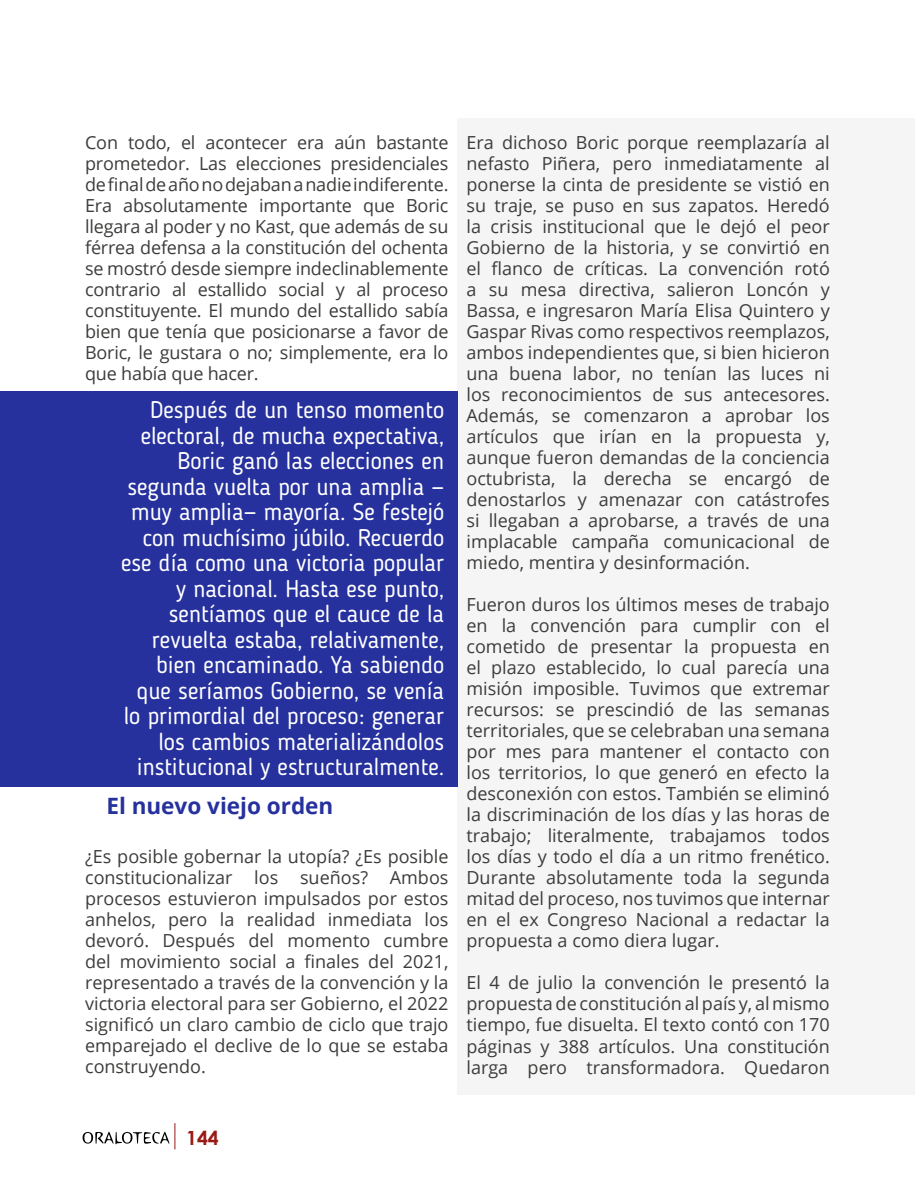
<style>
.page{position:relative;width:915px;height:1191px;background:#fff}
.page>*{position:absolute;margin:0;border:0;box-sizing:border-box;transform-origin:0 0}
.t1{font:24px/25.5px "Blogger Sans";color:#fff;text-align:right}
.t2{font:700 22.5px "Open Sans";color:#26319d}
.t3{font:700 19.5px "Century Gothic";color:#991915}
.t4{font:18px/21px "Open Sans";color:#3c3c3b;text-align:justify}
</style>
<div class="page">
<svg style="left:82px;top:1123px;width:93px;height:26px"></svg>
<div style="left:457px;top:118px;width:457px;height:976px;background:#f5f5f5"></div>
<div style="left:0;top:391px;width:457px;height:396px;background:#26319d"></div>
<p class="t4" style="left:85px;top:131px;width:365px">Con todo, el acontecer era aún bastante prometedor. Las elecciones presidenciales de final de año no dejaban a nadie indiferente.<br>Era absolutamente importante que Boric llegara al poder y no Kast, que además de su férrea defensa a la constitución del ochenta se mostró desde siempre indeclinablemente contrario al estallido social y al proceso constituyente. El mundo del estallido sabía bien que tenía que posicionarse a favor de Boric, le gustara o no; simplemente, era lo que había que hacer.</p>
<p class="t1" style="left:121px;top:397px;width:324px">Después de un tenso momento electoral, de mucha expectativa,<br>Boric ganó las elecciones en segunda vuelta por una amplia — muy amplia— mayoría. Se festejó con muchísimo júbilo. Recuerdo ese día como una victoria popular y nacional. Hasta ese punto, sentíamos que el cauce de la revuelta estaba, relativamente, bien encaminado. Ya sabiendo que seríamos Gobierno, se venía lo primordial del proceso: generar los cambios materializándolos institucional y estructuralmente.</p>
<p class="t2" style="left:106px;top:789px;width:228px">El nuevo viejo orden</p>
<p class="t4" style="left:85px;top:845px;width:365px">¿Es posible gobernar la utopía? ¿Es posible constitucionalizar los sueños? Ambos procesos estuvieron impulsados por estos anhelos, pero la realidad inmediata los devoró. Después del momento cumbre del movimiento social a finales del 2021, representado a través de la convención y la victoria electoral para ser Gobierno, el 2022 significó un claro cambio de ciclo que trajo emparejado el declive de lo que se estaba construyendo.</p>
<p class="t4" style="left:466px;top:131px;width:365px">Era dichoso Boric porque reemplazaría al nefasto Piñera, pero inmediatamente al ponerse la cinta de presidente se vistió en su traje, se puso en sus zapatos. Heredó la crisis institucional que le dejó el peor Gobierno de la historia, y se convirtió en el flanco de críticas. La convención rotó a su mesa directiva, salieron Loncón y Bassa, e ingresaron María Elisa Quintero y Gaspar Rivas como respectivos reemplazos, ambos independientes que, si bien hicieron una buena labor, no tenían las luces ni los reconocimientos de sus antecesores.<br>Además, se comenzaron a aprobar los artículos que irían en la propuesta y, aunque fueron demandas de la conciencia octubrista, la derecha se encargó de denostarlos y amenazar con catástrofes si llegaban a aprobarse, a través de una implacable campaña comunicacional de miedo, mentira y desinformación.</p>
<p class="t4" style="left:466px;top:594px;width:365px">Fueron duros los últimos meses de trabajo en la convención para cumplir con el cometido de presentar la propuesta en el plazo establecido, lo cual parecía una misión imposible. Tuvimos que extremar recursos: se prescindió de las semanas territoriales, que se celebraban una semana por mes para mantener el contacto con los territorios, lo que generó en efecto la desconexión con estos. También se eliminó la discriminación de los días y las horas de trabajo; literalmente, trabajamos todos los días y todo el día a un ritmo frenético.<br>Durante absolutamente toda la segunda mitad del proceso, nos tuvimos que internar en el ex Congreso Nacional a redactar la propuesta a como diera lugar.</p>
<p class="t4" style="left:466px;top:972px;width:365px">El 4 de julio la convención le presentó la propuesta de constitución al país y, al mismo tiempo, fue disuelta. El texto contó con 170 páginas y 388 artículos. Una constitución larga pero transformadora. Quedaron</p>
<p class="t3" style="left:186px;top:1123px;width:34px">144</p>
</div>
